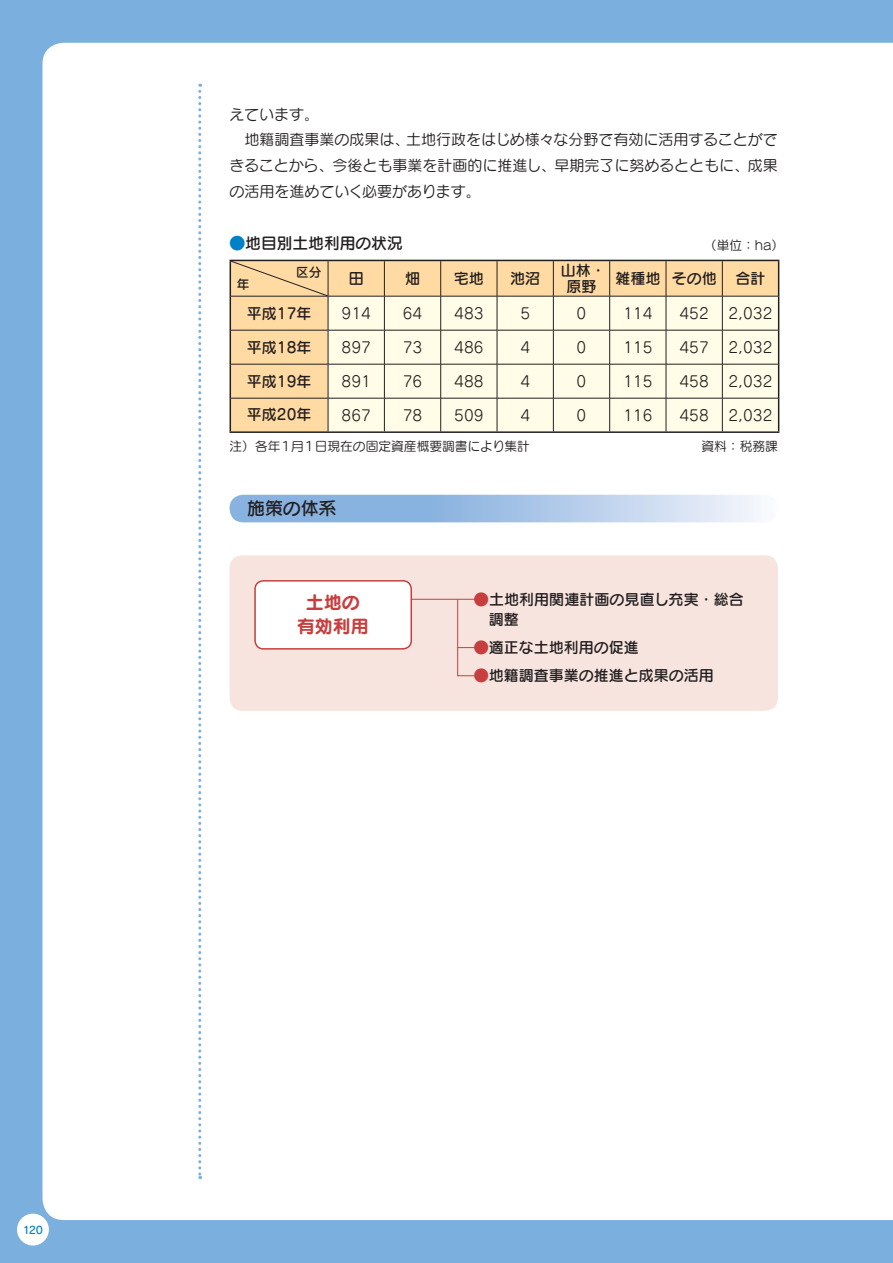
<style>
.page{position:relative;width:893px;height:1263px;background:#7aafde}
.page>*{position:absolute;margin:0;border:0;box-sizing:border-box;transform-origin:0 0}
.t1{font:18px/24px "Seurat Pro B 90 msp RKSJ H";color:#c63f3e;text-align:center}
.t2{font:18px "Seurat Pro DB 90 msp RKSJ H";letter-spacing:-.01em;color:#231f20}
.t3{font:15.75px "Seurat Pro DB 90 msp RKSJ H";color:#231f20}
.t4{font:15px/25.8px "Seurat Pro M 90 msp RKSJ H";color:#231f20}
.t5{font:15px/16.5px "Seurat Pro DB 90 msp RKSJ H";color:#231f20;text-align:center}
.t6{font:12.75px "Seurat Pro M 90 msp RKSJ H";color:#231f20}
.t7{font:12.75px "Seurat Pro DB 90 msp RKSJ H";color:#231f20}
.t8{font:10.5px "Rodin Pro DB 90 msp RKSJ H";color:#0080c6}
.s1{color:#0080c6}
.s2{color:#c63f3e}
</style>
<div class="page">
<div style="left:43px;top:43px;width:849px;height:1177px;background:#fff"></div>
<div style="left:17px;top:1214px;width:32px;height:32px;background:#fff;border-radius:50%"></div>
<svg style="left:198px;top:84px;width:3px;height:1095px"></svg>
<svg style="left:892px;top:43px;width:1px;height:1177px"></svg>
<hr style="left:230px;top:431px;width:549px;height:2px;background:#231f20">
<svg style="left:230px;top:260px;width:549px;height:172px;background:#f3e5c6"></svg>
<svg style="left:230px;top:495px;width:548px;height:27px"></svg>
<div style="left:230px;top:555px;width:548px;height:156px;background:#f7e4de;border-radius:13px"></div>
<div style="left:255px;top:581px;width:156px;height:68px;background:#fff;border-radius:9px"></div>
<div style="left:254px;top:580px;width:158px;height:70px;border:2px solid #c63f3e;border-radius:9px"></div>
<hr style="left:411px;top:599px;width:68px;height:1px;background:#c63f3e">
<svg style="left:457px;top:599px;width:24px;height:78px"></svg>
<p class="t4" style="left:229px;top:103px;width:550px">えています。<br>　地籍調査事業の成果は、土地行政をはじめ様々な分野で有効に活用することができることから、今後とも事業を計画的に推進し、早期完了に努めるとともに、成果の活用を進めていく必要があります。</p>
<p class="t3" style="left:230px;top:237px;width:175px"><span class="s1">●</span>地目別土地利用の状況</p>
<p class="t6" style="left:704px;top:240px;width:82px">（単位：ha）</p>
<p class="t7" style="left:296px;top:268px;width:27px">区分</p>
<p class="t7" style="left:237px;top:280px;width:14px">年</p>
<p class="t5" style="left:349px;top:272px;width:16px">田</p>
<p class="t5" style="left:405px;top:272px;width:16px">畑</p>
<p class="t5" style="left:454px;top:272px;width:31px">宅地</p>
<p class="t5" style="left:510px;top:272px;width:31px">池沼</p>
<p class="t5" style="left:561px;top:264px;width:46px">山林・原野</p>
<p class="t5" style="left:615px;top:272px;width:103px">雑種地 その他</p>
<p class="t5" style="left:735px;top:272px;width:31px">合計</p>
<p class="t5" style="left:247px;top:307px;width:66px">平成17年</p>
<p class="t4" style="left:342px;top:302px;width:31px">914</p>
<p class="t4" style="left:403px;top:302px;width:21px">64</p>
<p class="t4" style="left:454px;top:302px;width:31px">483</p>
<p class="t4" style="left:520px;top:302px;width:11px">5</p>
<p class="t4" style="left:577px;top:302px;width:11px">0</p>
<p class="t4" style="left:623px;top:302px;width:31px">114</p>
<p class="t4" style="left:679px;top:302px;width:31px">452</p>
<p class="t4" style="left:728px;top:302px;width:45px">2,032</p>
<p class="t5" style="left:247px;top:341px;width:66px">平成18年</p>
<p class="t4" style="left:342px;top:336px;width:31px">897</p>
<p class="t4" style="left:403px;top:336px;width:21px">73</p>
<p class="t4" style="left:454px;top:336px;width:31px">486</p>
<p class="t4" style="left:520px;top:336px;width:11px">4</p>
<p class="t4" style="left:577px;top:336px;width:11px">0</p>
<p class="t4" style="left:623px;top:336px;width:31px">115</p>
<p class="t4" style="left:679px;top:336px;width:31px">457</p>
<p class="t4" style="left:728px;top:336px;width:45px">2,032</p>
<p class="t5" style="left:247px;top:375px;width:66px">平成19年</p>
<p class="t4" style="left:342px;top:370px;width:31px">891</p>
<p class="t4" style="left:403px;top:370px;width:21px">76</p>
<p class="t4" style="left:454px;top:370px;width:31px">488</p>
<p class="t4" style="left:520px;top:370px;width:11px">4</p>
<p class="t4" style="left:577px;top:370px;width:11px">0</p>
<p class="t4" style="left:623px;top:370px;width:31px">115</p>
<p class="t4" style="left:679px;top:370px;width:31px">458</p>
<p class="t4" style="left:728px;top:370px;width:45px">2,032</p>
<p class="t5" style="left:247px;top:409px;width:66px">平成20年</p>
<p class="t4" style="left:342px;top:404px;width:31px">867</p>
<p class="t4" style="left:403px;top:404px;width:21px">78</p>
<p class="t4" style="left:454px;top:404px;width:31px">509</p>
<p class="t4" style="left:520px;top:404px;width:11px">4</p>
<p class="t4" style="left:577px;top:404px;width:11px">0</p>
<p class="t4" style="left:623px;top:404px;width:31px">116</p>
<p class="t4" style="left:679px;top:404px;width:31px">458</p>
<p class="t4" style="left:728px;top:404px;width:45px">2,032</p>
<p class="t6" style="left:230px;top:441px;width:302px">注）各年１月１日現在の固定資産概要調書により集計</p>
<p class="t6" style="left:701px;top:441px;width:78px">資料：税務課</p>
<p class="t2" style="left:247px;top:502px;width:91px">施策の体系</p>
<p class="t1" style="left:297px;top:593px;width:73px">土地の有効利用</p>
<p class="t5" style="left:474px;top:592px;width:271px;line-height:19.5px;text-align:left"><span class="s2">●</span>土地利用関連計画の見直し充実・総合　調整</p>
<p class="t5" style="left:474px;top:641px;width:166px"><span class="s2">●</span>適正な土地利用の促進</p>
<p class="t5" style="left:474px;top:669px;width:241px"><span class="s2">●</span>地籍調査事業の推進と成果の活用</p>
<p class="t8" style="left:23px;top:1226px;width:22px">120</p>
</div>
